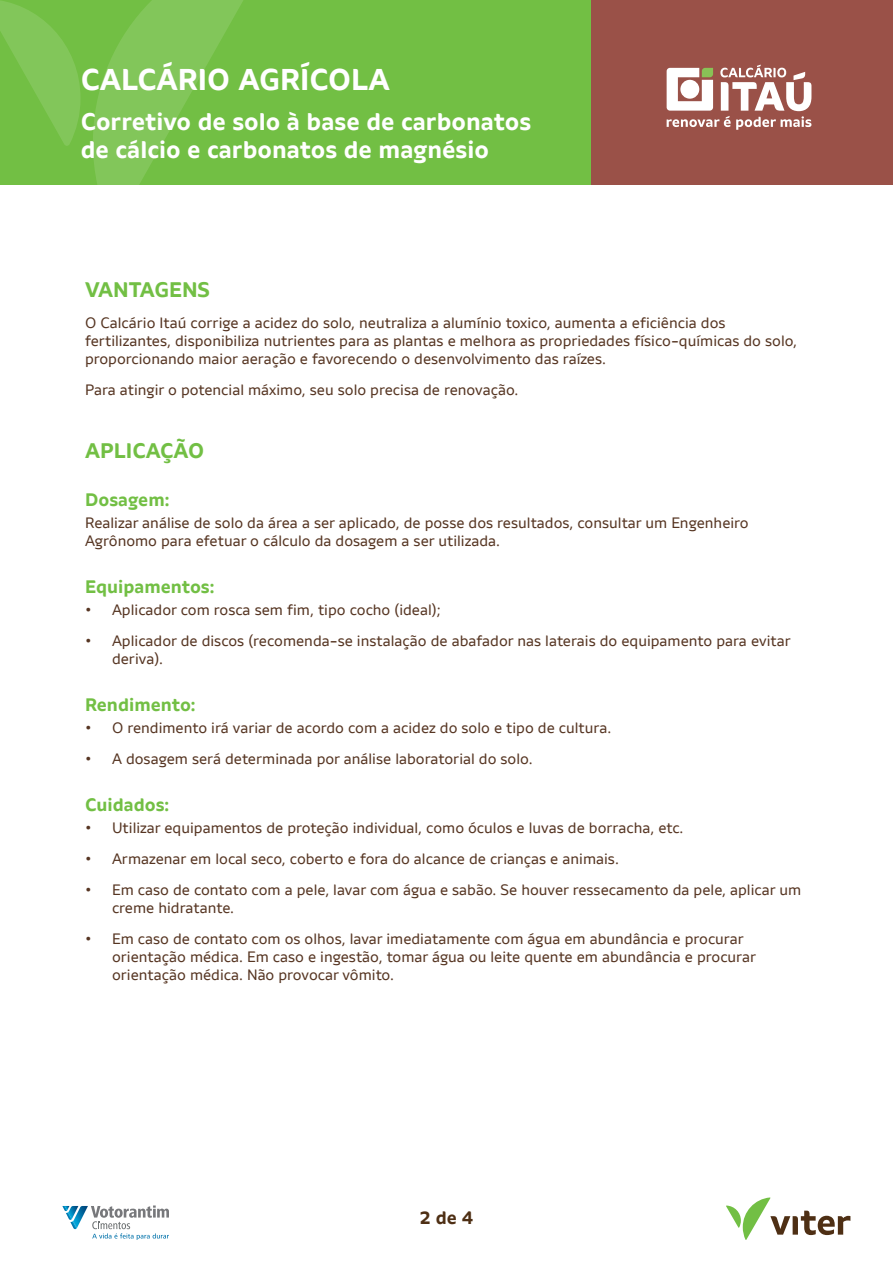
<style>
.page{position:relative;width:893px;height:1263px;background:#fff}
.page>*{position:absolute;margin:0;border:0;box-sizing:border-box;transform-origin:0 0}
.t1{font:700 30px "Votorantim Sans";color:#fff}
.t2{font:700 24px/28.8px "Votorantim Sans";color:#fff}
.t3{font:700 21px "Votorantim Sans";color:#72bf44}
.t4{font:700 18px "Votorantim Sans";color:#72bf44}
.t5{font:700 18px "Votorantim Sans";color:#4e2f14}
.t6{font:15px/18px "Votorantim Sans";color:#563522}
</style>
<div class="page">
<svg style="left:726px;top:1197px;width:124px;height:43px"></svg>
<svg style="left:62px;top:1205px;width:107px;height:35px"></svg>
<div style="left:591px;top:0;width:302px;height:185px;background:#9a5148"></div>
<div style="left:0;top:0;width:591px;height:185px;background:#72bf44"></div>
<svg style="left:667px;top:65px;width:144px;height:65px"></svg>
<svg style="left:0;top:0;width:81px;height:146px"></svg>
<svg style="left:93px;top:0;width:150px;height:185px"></svg>
<h1 class="t1" style="left:81px;top:61px;width:311px">CALCÁRIO AGRÍCOLA</h1>
<h2 class="t2" style="left:81px;top:107px;width:452px">Corretivo de solo à base de carbonatos de cálcio e carbonatos de magnésio</h2>
<h3 class="t3" style="left:85px;top:278px;width:127px">VANTAGENS</h3>
<p class="t6" style="left:85px;top:314px;width:714px">O Calcário Itaú corrige a acidez do solo, neutraliza a alumínio toxico, aumenta a eficiência dos fertilizantes, disponibiliza nutrientes para as plantas e melhora as propriedades físico-químicas do solo, proporcionando maior aeração e favorecendo o desenvolvimento das raízes.</p>
<p class="t6" style="left:85px;top:381px;width:435px">Para atingir o potencial máximo, seu solo precisa de renovação.</p>
<h3 class="t3" style="left:85px;top:439px;width:121px">APLICAÇÃO</h3>
<p class="t4" style="left:85px;top:488px;width:86px">Dosagem:</p>
<p class="t6" style="left:85px;top:514px;width:665px">Realizar análise de solo da área a ser aplicado, de posse dos resultados, consultar um Engenheiro<br>Agrônomo para efetuar o cálculo da dosagem a ser utilizada.</p>
<p class="t4" style="left:85px;top:576px;width:131px">Equipamentos:</p>
<p class="t6" style="left:85px;top:601px;width:357px">• Aplicador com rosca sem fim, tipo cocho (ideal);</p>
<p class="t6" style="left:112px;top:632px;width:680px;text-indent:-27px">• Aplicador de discos (recomenda-se instalação de abafador nas laterais do equipamento para evitar deriva).</p>
<p class="t4" style="left:85px;top:694px;width:112px">Rendimento:</p>
<p class="t6" style="left:85px;top:719px;width:528px">• O rendimento irá variar de acordo com a acidez do solo e tipo de cultura.</p>
<p class="t6" style="left:85px;top:750px;width:449px">• A dosagem será determinada por análise laboratorial do solo.</p>
<p class="t4" style="left:85px;top:794px;width:86px">Cuidados:</p>
<p class="t6" style="left:85px;top:819px;width:600px">• Utilizar equipamentos de proteção individual, como óculos e luvas de borracha, etc.</p>
<p class="t6" style="left:85px;top:850px;width:535px">• Armazenar em local seco, coberto e fora do alcance de crianças e animais.</p>
<p class="t6" style="left:112px;top:881px;width:691px;text-indent:-27px">• Em caso de contato com a pele, lavar com água e sabão. Se houver ressecamento da pele, aplicar um creme hidratante.</p>
<p class="t6" style="left:112px;top:929px;width:646px;text-indent:-27px">• Em caso de contato com os olhos, lavar imediatamente com água em abundância e procurar orientação médica. Em caso e ingestão, tomar água ou leite quente em abundância e procurar orientação médica. Não provocar vômito.</p>
<p class="t5" style="left:420px;top:1206px;width:55px">2 de 4</p>
</div>
